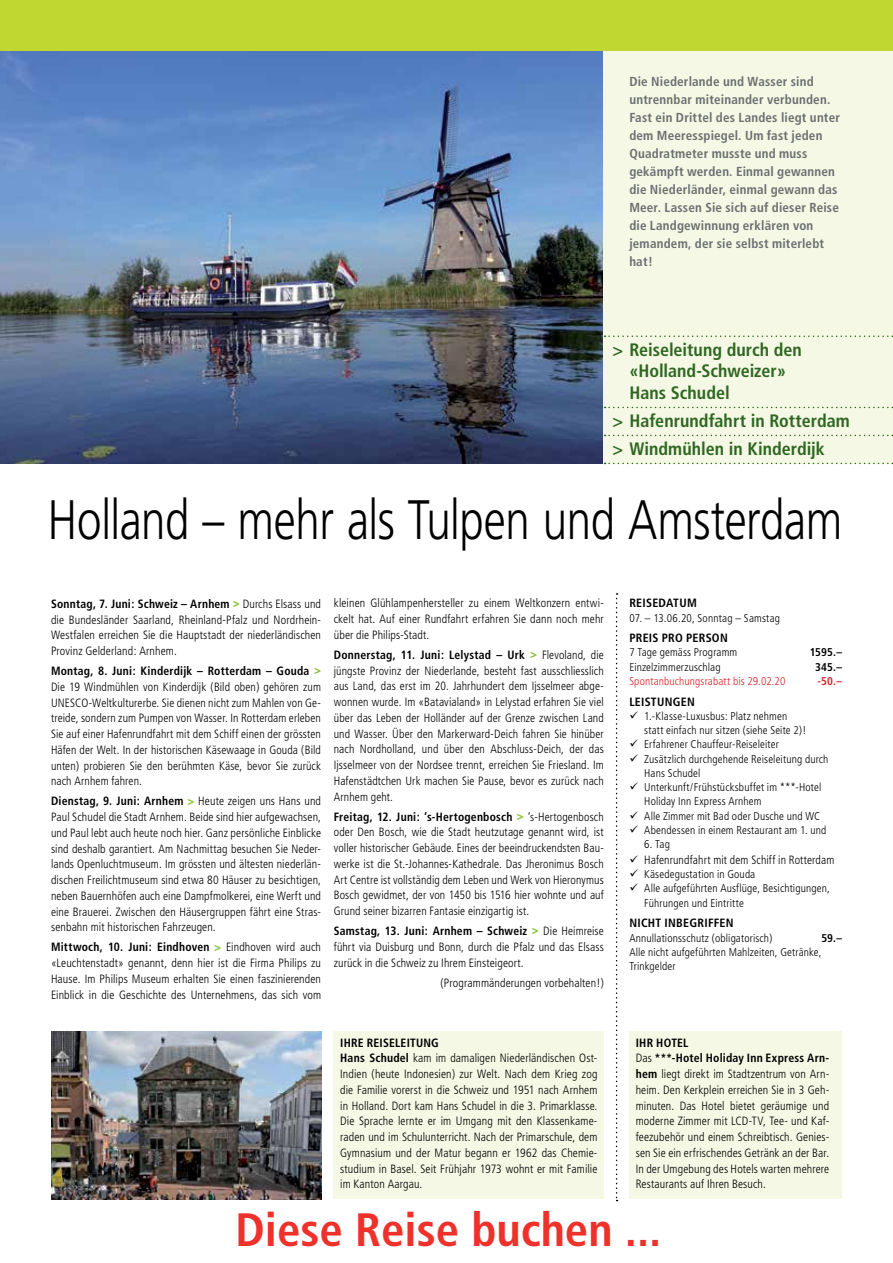
<style>
.page{position:relative;width:893px;height:1263px;background:#fff}
.page>*{position:absolute;margin:0;border:0;box-sizing:border-box;transform-origin:0 0}
.t1{font:300 55.5px "Frutiger";letter-spacing:-.01em;color:#000;scale:.79 1}
.t2{font:700 condensed 46.8px "Frutiger";color:#ee312a}
.t3{font:700 condensed 18px/27.9px "Frutiger";color:#2f6722}
.t4{font:700 condensed 13.05px/18px "Frutiger";letter-spacing:.015em;color:#6d6e71}
.t5{font:300 condensed 12px/15.8px "Frutiger";letter-spacing:.01em;color:#000;text-align:justify}
.t6{font:700 condensed 12px "Frutiger";letter-spacing:.02em;color:#000}
.t7{font:300 condensed 11.25px/14.2px "Frutiger";letter-spacing:.01em;color:#000}
.t8{font:300 condensed 11.25px "Frutiger";letter-spacing:.01em;color:#dc2028}
.t9{font:700 condensed 11.25px "Frutiger";letter-spacing:.005em;color:#000}
.t10{font:700 condensed 11.25px "Frutiger";color:#dc2028}
.s1{font-weight:700}
.s2{font-weight:900;color:#8dc63f}
</style>
<div class="page">
<div style="left:0;top:0;width:893px;height:51px;background:#bfd730"></div>
<svg style="left:616px;top:593px;width:2px;height:608px"></svg>
<img style="left:0;top:51px;width:604px;height:412px">
<div style="left:604px;top:51px;width:289px;height:412px;background:#f4f8e4"></div>
<svg style="left:605px;top:335px;width:288px;height:2px"></svg>
<svg style="left:605px;top:407px;width:288px;height:1px"></svg>
<svg style="left:605px;top:435px;width:288px;height:1px"></svg>
<svg style="left:605px;top:463px;width:288px;height:1px"></svg>
<div style="left:629px;top:1031px;width:213px;height:168px;background:#f4f8e4"></div>
<img style="left:51px;top:1031px;width:270px;height:168px">
<div style="left:334px;top:1031px;width:270px;height:168px;background:#f4f8e4"></div>
<p class="t4" style="left:629px;top:73px;width:212px">Die Niederlande und Wasser sind untrennbar miteinander verbunden.<br>Fast ein Drittel des Landes liegt unter dem Meeresspiegel. Um fast jeden<br>Quadratmeter musste und muss gekämpft werden. Einmal gewannen die Niederländer, einmal gewann das<br>Meer. Lassen Sie sich auf dieser Reise die Landgewinnung erklären von jemandem, der sie selbst miterlebt hat!</p>
<h3 class="t3" style="left:612px;top:336px;width:191px">&gt; Reiseleitung durch den</h3>
<h3 class="t3" style="left:629px;top:357px;width:158px">«Holland-Schweizer»</h3>
<h3 class="t3" style="left:612px;top:379px;width:119px">Hans Schudel</h3>
<h3 class="t3" style="left:612px;top:407px;width:239px">&gt; Hafenrundfahrt in Rotterdam &gt; Windmühlen in Kinderdijk</h3>
<h1 class="t1" style="left:48px;top:489px;width:1007px">Holland – mehr als Tulpen und Amsterdam</h1>
<p class="t5" style="left:51px;top:596px;width:272px"><span class="s1">Sonntag, 7. Juni: Schweiz – Arnhem</span> <span class="s2">&gt;</span> Durchs Elsass und die Bundesländer Saarland, Rheinland-Pfalz und Nordrhein-Westfalen erreichen Sie die Hauptstadt der niederländischen Provinz Gelderland: Arnhem.</p>
<p class="t5" style="left:51px;top:663px;width:272px"><span class="s1">Montag, 8. Juni: Kinderdijk – Rotterdam – Gouda</span> <span class="s2">&gt; </span>Die 19 Windmühlen von Kinderdijk (Bild oben) gehören zum UNESCO-Weltkulturerbe. Sie dienen nicht zum Mahlen von Ge&shy;treide, sondern zum Pumpen von Wasser. In Rotterdam erleben Sie auf einer Hafenrundfahrt mit dem Schiff einen der grössten Häfen der Welt. In der historischen Käsewaage in Gouda (Bild unten) probieren Sie den berühmten Käse, bevor Sie zurück nach Arnhem fahren.</p>
<p class="t5" style="left:51px;top:793px;width:272px"><span class="s1">Dienstag, 9. Juni: Arnhem</span> <span class="s2">&gt;</span> Heute zeigen uns Hans und Paul Schudel die Stadt Arnhem. Beide sind hier aufgewachsen, und Paul lebt auch heute noch hier. Ganz persönliche Einblicke sind deshalb garantiert. Am Nachmittag besuchen Sie Neder&shy;lands Openluchtmuseum. Im grössten und ältesten niederlän&shy;dischen Freilichtmuseum sind etwa 80 Häuser zu besichtigen, neben Bauernhöfen auch eine Dampfmolkerei, eine Werft und eine Brauerei. Zwischen den Häusergruppen fährt eine Stras&shy;senbahn mit historischen Fahrzeugen.</p>
<p class="t5" style="left:51px;top:939px;width:272px"><span class="s1">Mittwoch, 10. Juni: Eindhoven</span> <span class="s2">&gt;</span> Eindhoven wird auch «Leuchtenstadt» genannt, denn hier ist die Firma Philips zu Hause. Im Philips Museum erhalten Sie einen faszinierenden Einblick in die Geschichte des Unternehmens, das sich vom</p>
<p class="t5" style="left:334px;top:595px;width:272px">kleinen Glühlampenhersteller zu einem Weltkonzern entwi&shy;ckelt hat. Auf einer Rundfahrt erfahren Sie dann noch mehr über die Philips-Stadt.</p>
<p class="t5" style="left:334px;top:647px;width:272px"><span class="s1">Donnerstag, 11. Juni: Lelystad – Urk</span> <span class="s2">&gt;</span> Flevoland, die jüngste Provinz der Niederlande, besteht fast ausschliesslich aus Land, das erst im 20. Jahrhundert dem Ijsselmeer abge&shy;wonnen wurde. Im «Batavialand» in Lelystad erfahren Sie viel über das Leben der Holländer auf der Grenze zwischen Land und Wasser. Über den Markerward-Deich fahren Sie hinüber nach Nordholland, und über den Abschluss-Deich, der das Ijsselmeer von der Nordsee trennt, erreichen Sie Friesland. Im Hafenstädtchen Urk machen Sie Pause, bevor es zurück nach Arnhem geht.</p>
<p class="t5" style="left:334px;top:809px;width:272px"><span class="s1">Freitag, 12. Juni: ‘s-Hertogenbosch</span> <span class="s2">&gt;</span> ‘s-Hertogenbosch oder Den Bosch, wie die Stadt heutzutage genannt wird, ist voller historischer Gebäude. Eines der beeindruckendsten Bau&shy;werke ist die St.-Johannes-Kathedrale. Das Jheronimus Bosch Art Centre ist vollständig dem Leben und Werk von Hieronymus Bosch gewidmet, der von 1450 bis 1516 hier wohnte und auf Grund seiner bizarren Fantasie einzigartig ist.</p>
<p class="t5" style="left:334px;top:923px;width:272px"><span class="s1">Samstag, 13. Juni: Arnhem – Schweiz</span> <span class="s2">&gt;</span> Die Heimreise führt via Duisburg und Bonn, durch die Pfalz und das Elsass zurück in die Schweiz zu Ihrem Einsteigeort.</p>
<p class="t5" style="left:440px;top:975px;width:165px">(Programmänderungen vorbehalten!)</p>
<p class="t5" style="left:340px;top:1035px;width:259px;text-align:left;text-indent:67px"><span class="s1">itung<br>Hans Schudel</span> kam im damaligen Niederländischen Ost-Indien (heute Indonesien) zur Welt. Nach dem Krieg zog die Familie vorerst in die Schweiz und 1951 nach Arnhem in Holland. Dort kam Hans Schudel in die 3. Primarklasse.<br>Die Sprache lernte er im Umgang mit den Klassenkame&shy;raden und im Schulunterricht. Nach der Primarschule, dem Gymnasium und der Matur begann er 1962 das Chemie&shy;studium in Basel. Seit Frühjahr 1973 wohnt er mit Familie im Kanton Aargau.</p>
<p class="t6" style="left:340px;top:1035px;width:50px">Ihre Reisele</p>
<p class="t6" style="left:629px;top:596px;width:25px">Reiseda</p>
<p class="t6" style="left:673px;top:596px;width:23px">tum</p>
<p class="t7" style="left:629px;top:611px;width:152px">07. – 13.06.20, Sonntag – Samstag</p>
<p class="t6" style="left:629px;top:631px;width:100px">Preis pro Person</p>
<p class="t7" style="left:629px;top:646px;width:109px">7 Tage gemäss Programm</p>
<p class="t9" style="left:810px;top:646px;width:34px">1595.–</p>
<p class="t7" style="left:629px;top:660px;width:93px">Einzelzimmerzuschlag</p>
<p class="t9" style="left:815px;top:660px;width:28px">345.–</p>
<p class="t8" style="left:629px;top:675px;width:158px">Spontanbuchungsrabatt bis 29.02.20</p>
<p class="t10" style="left:817px;top:674px;width:26px">-50.–</p>
<p class="t6" style="left:629px;top:694px;width:67px">Leistungen</p>
<p class="t7" style="left:644px;top:709px;width:164px;text-indent:-15px">✓ 1.-Klasse-Luxusbus: Platz nehmen statt einfach nur sitzen (siehe Seite 2)!</p>
<p class="t7" style="left:629px;top:737px;width:151px">✓ Erfahrener Chauffeur-Reiseleiter</p>
<p class="t7" style="left:644px;top:752px;width:186px;text-indent:-15px">✓ Zusätzlich durchgehende Reiseleitung durch<br>Hans Schudel</p>
<p class="t7" style="left:644px;top:780px;width:179px;text-indent:-15px">✓ Unterkunft/Frühstücksbuffet im ***-Hotel<br>Holiday Inn Express Arnhem</p>
<p class="t7" style="left:629px;top:809px;width:192px">✓ Alle Zimmer mit Bad oder Dusche und WC</p>
<p class="t7" style="left:629px;top:823px;width:199px">✓ Abendessen in einem Restaurant am 1. und</p>
<p class="t7" style="left:644px;top:837px;width:27px">6. Tag</p>
<p class="t5" style="left:629px;top:852px;width:207px">✓ Hafenrundfahrt mit dem Schiff in Rotterdam</p>
<p class="t7" style="left:629px;top:867px;width:127px">✓ Käsedegustation in Gouda</p>
<p class="t7" style="left:644px;top:881px;width:187px;text-indent:-15px">✓ Alle aufgeführten Ausflüge, Besichtigungen,<br>Führungen und Eintritte</p>
<p class="t6" style="left:629px;top:916px;width:106px">Nicht inbegriffen</p>
<p class="t7" style="left:629px;top:931px;width:145px">Annullationsschutz (obligatorisch)</p>
<p class="t9" style="left:821px;top:931px;width:22px">59.–</p>
<p class="t7" style="left:629px;top:945px;width:194px">Alle nicht aufgeführten Mahlzeiten, Getränke,<br>Trinkgelder</p>
<p class="t5" style="left:636px;top:1035px;width:195px;text-align:left"><span class="s1">Ihr Hotel<br></span>Das <span class="s1">***-Hotel Holiday Inn Express Arn&shy;hem</span> liegt direkt im Stadtzentrum von Arn&shy;heim. Den Kerkplein erreichen Sie in 3 Geh&shy;minuten. Das Hotel bietet geräumige und moderne Zimmer mit LCD-TV, Tee- und Kaf&shy;feezubehör und einem Schreibtisch. Genies&shy;sen Sie ein erfrischendes Getränk an der Bar.<br>In der Umgebung des Hotels warten mehrere Restaurants auf Ihren Besuch.</p>
<h2 class="t2" style="left:235px;top:1202px;width:427px">Diese Reise buchen ...</h2>
</div>
